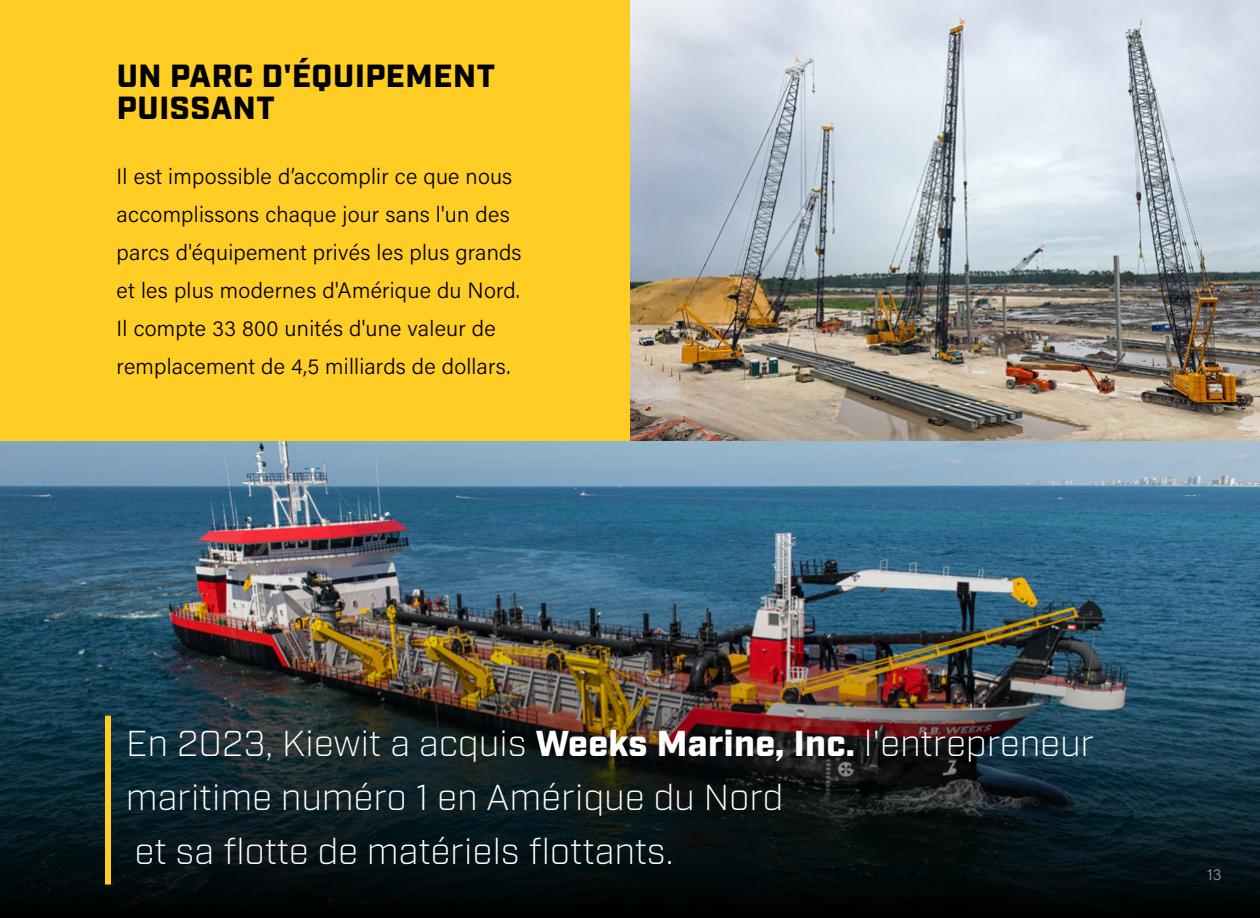
<style>
.page{position:relative;width:1260px;height:918px;background:#fff}
.page>*{position:absolute;margin:0;border:0;box-sizing:border-box;transform-origin:0 0}
.t1{font:300 36px/54px "Industry";letter-spacing:.01em;color:#fff}
.t2{font:900 32px/32px "Industry";letter-spacing:.02em;color:#000}
.t3{font:300 22px/38px "Acumin Pro";letter-spacing:.01em;color:#000}
.t4{font:300 16px "Acumin Pro";color:#939598}
.s1{font-weight:900}
</style>
<div class="page">
<img style="left:0;top:440px;width:1260px;height:478px">
<div style="left:0;top:0;width:648px;height:440px;background:#ffcd23"></div>
<img style="left:630px;top:0;width:630px;height:440px">
<div style="left:105px;top:716px;width:6px;height:169px;background:#ffcd23"></div>
<h2 class="t2" style="left:117px;top:62px;width:380px">UN PARC D'ÉQUIPEMENT<br>PUISSANT</h2>
<p class="t3" style="left:117px;top:157px;width:407px">Il est impossible d’accomplir ce que nous accomplissons chaque jour sans l'un des parcs d'équipement privés les plus grands et les plus modernes d'Amérique du Nord.<br>Il compte 33 800 unités d'une valeur de remplacement de 4,5 milliards de dollars.</p>
<h1 class="t1" style="left:126px;top:717px;width:970px">En 2023, Kiewit a acquis <span class="s1">Weeks Marine, Inc.</span> l'entrepreneur maritime numéro 1 en Amérique du Nord<br>et sa flotte de matériels flottants.</h1>
<p class="t4" style="left:1207px;top:863px;width:16px">13</p>
</div>
